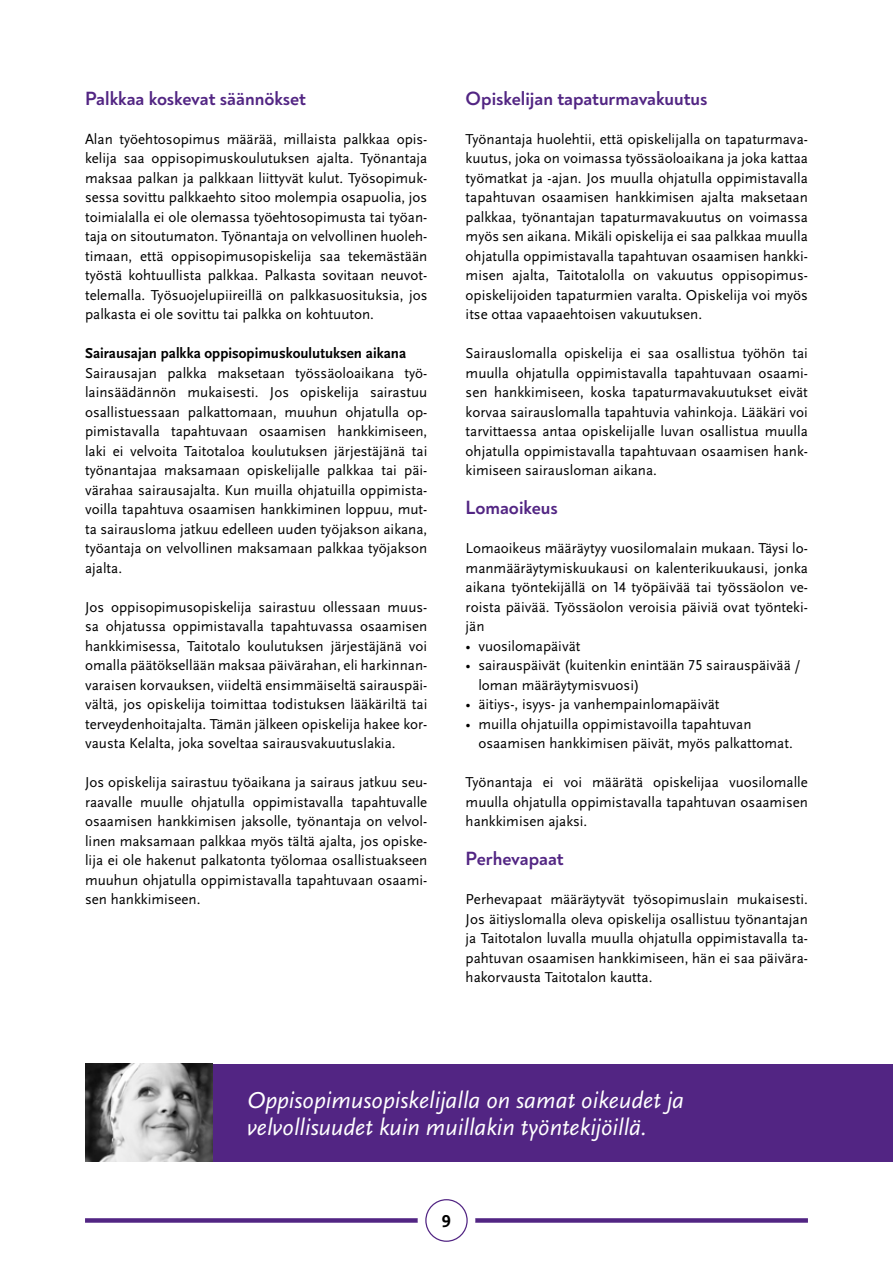
<style>
.page{position:relative;width:893px;height:1263px;background:#fff}
.page>*{position:absolute;margin:0;border:0;box-sizing:border-box;transform-origin:0 0}
.t1{font:italic 24px/27px "Scala Sans Pro";color:#fff}
.t2{font:700 19.5px "Noah Grotesque";color:#522583}
.t3{font:700 18px "Scala Sans Pro";color:#000}
.t4{font:15px/19.5px "Scala Sans Pro";color:#000;text-align:justify}
.t5{font:700 15px "Scala Sans Pro";color:#000}
</style>
<div class="page">
<div style="left:85px;top:1218px;width:723px;height:5px;background:#522583"></div>
<div style="left:418px;top:1191px;width:57px;height:58px;background:#fff;border-radius:50%"></div>
<svg style="left:425px;top:1199px;width:43px;height:43px"></svg>
<div style="left:85px;top:1064px;width:808px;height:97px;background:#522583"></div>
<img style="left:85px;top:1064px;width:128px;height:97px">
<h2 class="t2" style="left:85px;top:86px;width:223px">Palkkaa koskevat säännökset</h2>
<p class="t4" style="left:85px;top:129px;width:344px">Alan työehtosopimus määrää, millaista palkkaa opis&shy;kelija saa oppisopimuskoulutuksen ajalta. Työnantaja maksaa palkan ja palkkaan liittyvät kulut. Työsopimuk&shy;sessa sovittu palkkaehto sitoo molempia osapuolia, jos toimialalla ei ole olemassa työehtosopimusta tai työan&shy;taja on sitoutumaton. Työnantaja on velvollinen huoleh&shy;timaan, että oppisopimusopiskelija saa tekemästään työstä kohtuullista palkkaa. Palkasta sovitaan neuvot&shy;telemalla. Työsuojelupiireillä on palkkasuosituksia, jos palkasta ei ole sovittu tai palkka on kohtuuton.</p>
<p class="t5" style="left:85px;top:344px;width:323px">Sairausajan palkka oppisopimuskoulutuksen aikana</p>
<p class="t4" style="left:85px;top:363px;width:344px">Sairausajan palkka maksetaan työssäoloaikana työ&shy;lainsäädännön mukaisesti. Jos opiskelija sairastuu osallistuessaan palkattomaan, muuhun ohjatulla op&shy;pimistavalla tapahtuvaan osaamisen hankkimiseen, laki ei velvoita Taitotaloa koulutuksen järjestäjänä tai työnantajaa maksamaan opiskelijalle palkkaa tai päi&shy;värahaa sairausajalta. Kun muilla ohjatuilla oppimista&shy;voilla tapahtuva osaamisen hankkiminen loppuu, mut&shy;ta sairausloma jatkuu edelleen uuden työjakson aikana, työantaja on velvollinen maksamaan palkkaa työjakson ajalta.</p>
<p class="t4" style="left:85px;top:597px;width:344px">Jos oppisopimusopiskelija sairastuu ollessaan muus&shy;sa ohjatussa oppimistavalla tapahtuvassa osaamisen hankkimisessa, Taitotalo koulutuksen järjestäjänä voi omalla päätöksellään maksaa päivärahan, eli harkinnan&shy;varaisen korvauksen, viideltä ensimmäiseltä sairauspäi&shy;vältä, jos opiskelija toimittaa todistuksen lääkäriltä tai terveydenhoitajalta. Tämän jälkeen opiskelija hakee kor&shy;vausta Kelalta, joka soveltaa sairausvakuutuslakia.</p>
<p class="t4" style="left:85px;top:772px;width:344px">Jos opiskelija sairastuu työaikana ja sairaus jatkuu seu&shy;raavalle muulle ohjatulla oppimistavalla tapahtuvalle osaamisen hankkimisen jaksolle, työnantaja on velvol&shy;linen maksamaan palkkaa myös tältä ajalta, jos opiske&shy;lija ei ole hakenut palkatonta työlomaa osallistuakseen muuhun ohjatulla oppimistavalla tapahtuvaan osaami&shy;sen hankkimiseen.</p>
<h2 class="t2" style="left:466px;top:86px;width:243px">Opiskelijan tapaturmavakuutus</h2>
<p class="t4" style="left:466px;top:129px;width:344px">Työnantaja huolehtii, että opiskelijalla on tapaturmava&shy;kuutus, joka on voimassa työssäoloaikana ja joka kattaa työmatkat ja -ajan. Jos muulla ohjatulla oppimistavalla tapahtuvan osaamisen hankkimisen ajalta maksetaan palkkaa, työnantajan tapaturmavakuutus on voimassa myös sen aikana. Mikäli opiskelija ei saa palkkaa muulla ohjatulla oppimistavalla tapahtuvan osaamisen hankki&shy;misen ajalta, Taitotalolla on vakuutus oppisopimus&shy;opiskelijoiden tapaturmien varalta. Opiskelija voi myös itse ottaa vapaaehtoisen vakuutuksen.</p>
<p class="t4" style="left:466px;top:343px;width:344px">Sairauslomalla opiskelija ei saa osallistua työhön tai muulla ohjatulla oppimistavalla tapahtuvaan osaami&shy;sen hankkimiseen, koska tapaturmavakuutukset eivät korvaa sairauslomalla tapahtuvia vahinkoja. Lääkäri voi tarvittaessa antaa opiskelijalle luvan osallistua muulla ohjatulla oppimistavalla tapahtuvaan osaamisen hank&shy;kimiseen sairausloman aikana.</p>
<h2 class="t2" style="left:466px;top:495px;width:94px">Lomaoikeus</h2>
<p class="t4" style="left:466px;top:538px;width:344px">Lomaoikeus määräytyy vuosilomalain mukaan. Täysi lo&shy;manmääräytymiskuukausi on kalenterikuukausi, jonka aikana työntekijällä on 14 työpäivää tai työssäolon ve&shy;roista päivää. Työssäolon veroisia päiviä ovat työnteki&shy;jän</p>
<p class="t4" style="left:466px;top:636px;width:116px">• vuosilomapäivät</p>
<p class="t4" style="left:478px;top:655px;width:324px;text-indent:-13px">• sairauspäivät (kuitenkin enintään 75 sairauspäivää / loman määräytymisvuosi)</p>
<p class="t4" style="left:466px;top:694px;width:255px">• äitiys-, isyys- ja vanhempainlomapäivät</p>
<p class="t4" style="left:478px;top:714px;width:316px;text-indent:-13px">• muilla ohjatuilla oppimistavoilla tapahtuvan osaamisen hankkimisen päivät, myös palkattomat.</p>
<p class="t4" style="left:466px;top:772px;width:344px">Työnantaja ei voi määrätä opiskelijaa vuosilomalle muulla ohjatulla oppimistavalla tapahtuvan osaamisen hankkimisen ajaksi.</p>
<h2 class="t2" style="left:466px;top:846px;width:100px">Perhevapaat</h2>
<p class="t4" style="left:466px;top:889px;width:344px">Perhevapaat määräytyvät työsopimuslain mukaisesti.<br>Jos äitiyslomalla oleva opiskelija osallistuu työnantajan ja Taitotalon luvalla muulla ohjatulla oppimistavalla ta&shy;pahtuvan osaamisen hankkimiseen, hän ei saa päivära&shy;hakorvausta Taitotalon kautta.</p>
<h1 class="t1" style="left:247px;top:1086px;width:439px">Oppisopimusopiskelijalla on samat oikeudet ja velvollisuudet kuin muillakin työntekijöillä.</h1>
<p class="t3" style="left:442px;top:1210px;width:10px">9</p>
</div>
